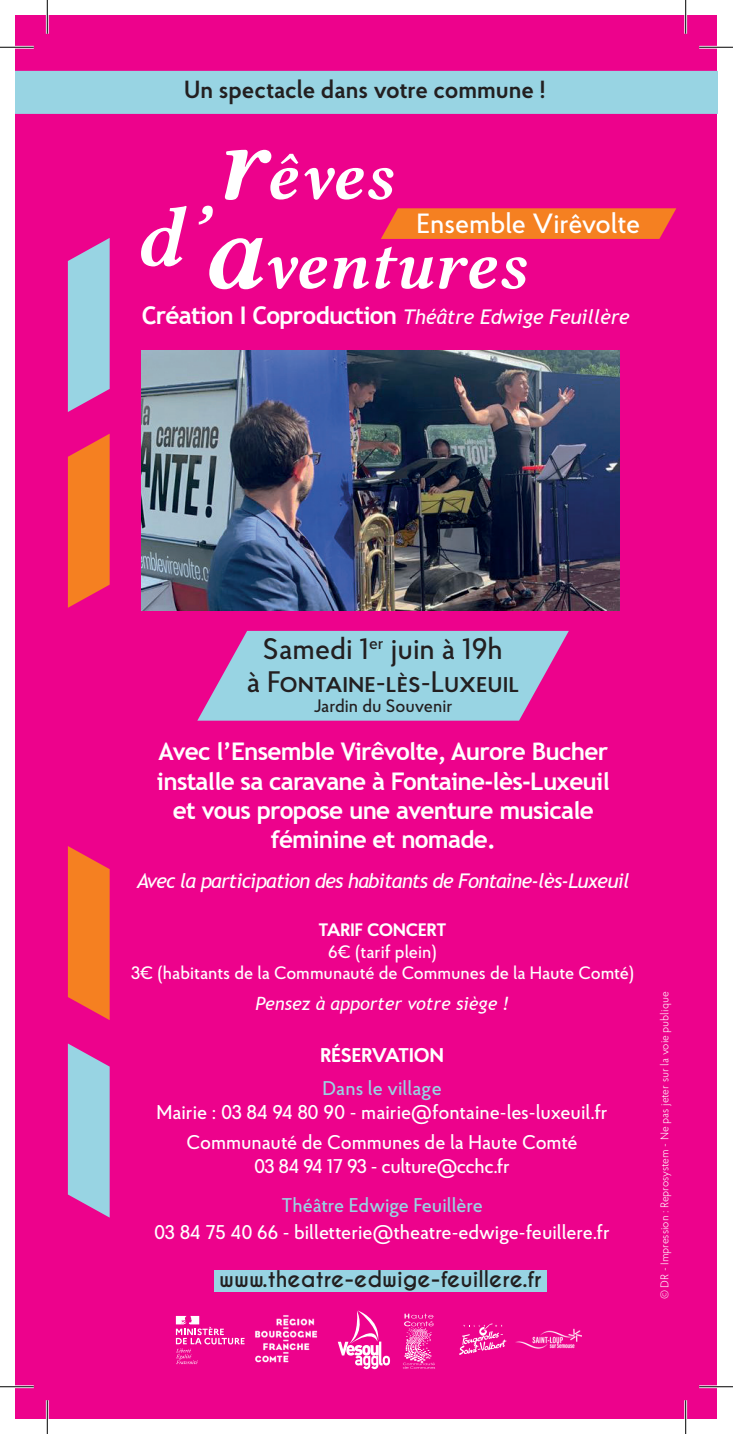
<style>
.page{position:relative;width:733px;height:1434px;background:#fff}
.page>*{position:absolute;margin:0;border:0;box-sizing:border-box;transform-origin:0 0}
.t1{font:85.5px "Lin Libertine ZI";color:#fff}
.t2{font:69.75px "Lin Libertine ZI";color:#fff}
.t3{font:500 29.7px/32.9px "Proba Pro";color:#231f20;text-align:center}
.t4{font:500 27.68px "Proba Pro";color:#fff}
.t5{font:600 24.75px "Proba Pro";color:#231f20}
.t6{font:700 24.3px/29.2px "Trebuchet MS";letter-spacing:-.03em;color:#fff;text-align:center}
.t7{font:700 21.6px "Caviar Dreams";color:#231f20}
.t8{font:italic 20.25px "Trebuchet MS";letter-spacing:-.04em;color:#fff}
.t9{font:italic 20.25px "Trebuchet MS";letter-spacing:-.01em;color:#fff}
.t10{font:500 20.03px "Proba Pro";color:#fff}
.t11{font:500 19.8px/23.8px "Proba Pro";letter-spacing:-.015em;color:#fff;text-align:center}
.t12{font:500 19.8px "Proba Pro";color:#98d4e3}
.t13{font:700 19.8px "Proba Pro";color:#fff}
.t14{font:500 18px/21.6px "Proba Pro";color:#fff;text-align:center}
.t15{font:italic 18px "Trebuchet MS";color:#fff}
.t16{font:500 18px "Proba Pro";letter-spacing:-.005em;color:#231f20}
.t17{font:700 18px "Proba Pro";color:#fff}
.t18{font:300 11.25px "Proba Pro";color:#fff}
.s1{font-size:112.5px}
.s2{font-weight:700;font-style:normal;font-size:24.3px}
</style>
<div class="page">
<div style="left:15px;top:15px;width:701px;height:1404px;background:#ed028c"></div>
<div style="left:214px;top:1270px;width:332px;height:22px;background:#98d4e3"></div>
<div style="left:15px;top:71px;width:702px;height:43px;background:#98d4e3"></div>
<svg style="left:176px;top:1316px;width:68px;height:48px"></svg>
<img style="left:255px;top:1315px;width:63px;height:48px">
<svg style="left:337px;top:1310px;width:53px;height:59px"></svg>
<svg style="left:403px;top:1314px;width:32px;height:55px"></svg>
<svg style="left:459px;top:1323px;width:47px;height:32px"></svg>
<img style="left:515px;top:1328px;width:66px;height:20px">
<svg style="left:68px;top:846px;width:42px;height:174px;background:#f36e2f"></svg>
<svg style="left:68px;top:434px;width:42px;height:174px;background:#f36e2f"></svg>
<svg style="left:68px;top:238px;width:42px;height:174px;background:#a3b6d6"></svg>
<svg style="left:68px;top:1043px;width:42px;height:175px;background:#a4b5d6"></svg>
<img style="left:141px;top:350px;width:478px;height:260px">
<svg style="left:381px;top:208px;width:295px;height:31px;background:#f47728"></svg>
<svg style="left:197px;top:631px;width:371px;height:90px;background:#a3b7d7"></svg>
<hr style="left:0;top:46px;width:34px;height:3px;background:#fff">
<hr style="left:699px;top:46px;width:33px;height:3px;background:#fff">
<hr style="left:0;top:1385px;width:34px;height:3px;background:#fff">
<hr style="left:699px;top:1385px;width:33px;height:3px;background:#fff">
<hr style="left:46px;top:0;width:3px;height:34px;background:#fff">
<hr style="left:46px;top:1400px;width:3px;height:34px;background:#fff">
<hr style="left:684px;top:0;width:2px;height:34px;background:#fff">
<hr style="left:684px;top:1400px;width:2px;height:34px;background:#fff">
<hr style="left:0;top:47px;width:34px;height:1px;background:#000">
<hr style="left:699px;top:47px;width:33px;height:1px;background:#000">
<hr style="left:0;top:1386px;width:34px;height:1px;background:#000">
<hr style="left:699px;top:1386px;width:33px;height:1px;background:#000">
<hr style="left:47px;top:0;width:1px;height:34px;background:#000">
<hr style="left:47px;top:1400px;width:1px;height:34px;background:#000">
<hr style="left:685px;top:0;width:1px;height:34px;background:#000">
<hr style="left:685px;top:1400px;width:1px;height:34px;background:#000">
<p class="t5" style="left:184px;top:73px;width:362px">Un spectacle dans votre commune !</p>
<h2 class="t2" style="left:215px;top:136px;width:179px"><span class="s1">r</span>êves</h2>
<h1 class="t1" style="left:135px;top:189px;width:74px">d’</h1>
<p class="t4" style="left:416px;top:205px;width:225px">Ensemble Virêvolte</p>
<h2 class="t2" style="left:200px;top:226px;width:327px"><span class="s1">a</span>ventures</h2>
<p class="t9" style="left:142px;top:304px;width:489px"><span class="s2">Création I Coproduction</span> Théâtre Edwige Feuillère</p>
<p class="t3" style="left:246px;top:631px;width:274px">Samedi 1<sup>er</sup> juin à 19h<br>à Fontaine-lès-Luxeuil</p>
<p class="t16" style="left:313px;top:694px;width:141px">Jardin du Souvenir</p>
<p class="t6" style="left:157px;top:737px;width:454px">Avec l’Ensemble Virêvolte, Aurore Bucher installe sa caravane à Fontaine-lès-Luxeuil et vous propose une aventure musicale féminine et nomade.</p>
<p class="t8" style="left:137px;top:868px;width:494px">Avec la participation des habitants de Fontaine-lès-Luxeuil</p>
<p class="t17" style="left:318px;top:918px;width:130px">TARIF CONCERT</p>
<p class="t14" style="left:131px;top:940px;width:504px">6€ (tarif plein)<br>3€ (habitants de la Communauté de Communes de la Haute Comté)</p>
<p class="t15" style="left:255px;top:993px;width:255px">Pensez à apporter votre siège !</p>
<p class="t13" style="left:320px;top:1042px;width:125px">RÉSERVATION</p>
<p class="t12" style="left:322px;top:1075px;width:121px">Dans le village</p>
<p class="t10" style="left:156px;top:1098px;width:452px">Mairie : 03 84 94 80 90 - mairie@fontaine-les-luxeuil.fr</p>
<p class="t11" style="left:186px;top:1130px;width:392px">Communauté de Communes de la Haute Comté<br>03 84 94 17 93 - culture@cchc.fr</p>
<p class="t12" style="left:281px;top:1192px;width:203px">Théâtre Edwige Feuillère</p>
<p class="t11" style="left:154px;top:1220px;width:457px">03 84 75 40 66 - billetterie@theatre-edwige-feuillere.fr</p>
<p class="t7" style="left:219px;top:1266px;width:323px">www.theatre-edwige-feuillere.fr</p>
<p class="t18" style="left:657px;top:1299px;width:309px;rotate:-90deg">© DR - Impression : Reprosystem - Ne pas jeter sur la voie publique</p>
</div>
